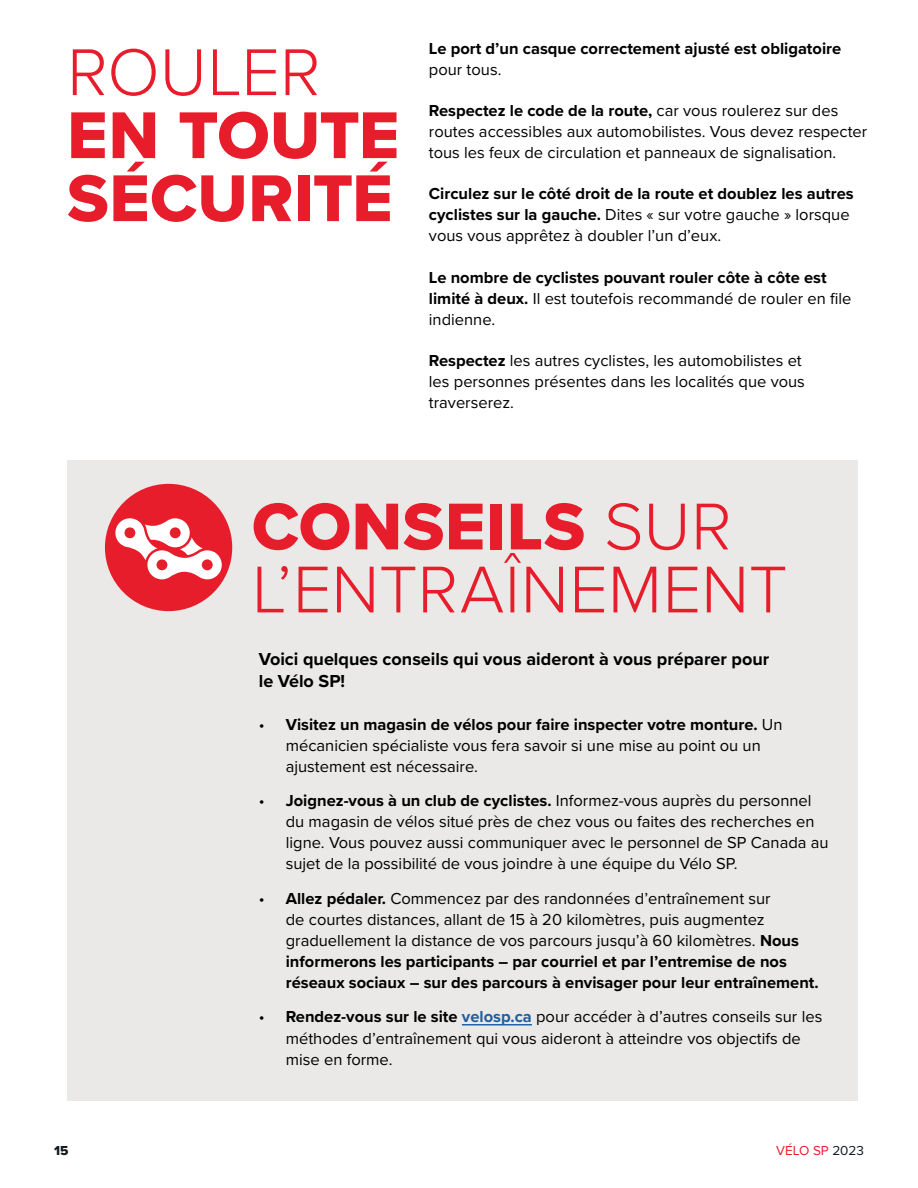
<style>
.page{position:relative;width:918px;height:1188px;background:#fff}
.page>*{position:absolute;margin:0;border:0;box-sizing:border-box;transform-origin:0 0}
.t1{font:68.55px/63px "Proxima Nova Extrabld";letter-spacing:.005em;color:#e81d2c}
.t2{font:300 68.55px "Proxima Nova";letter-spacing:-.005em;color:#e81d2c}
.t3{font:700 18px/22.5px "Proxima Nova";color:#000}
.t4{font:16.5px/21px "Proxima Nova";color:#000}
.t5{font:700 16.5px/21px "Proxima Nova";color:#000}
.t6{font:13.5px "Proxima Nova";color:#e81d2c}
.t7{font:13.5px "Proxima Nova Extrabld";color:#111921}
.s1{font-weight:700}
.s2{font-weight:400}
.s3{font-family:"Proxima Nova";font-weight:300}
.s4{font-weight:700;color:#215e9e}
.s5{color:#111921}
</style>
<div class="page">
<div style="left:67px;top:460px;width:791px;height:641px;background:#eae9e8"></div>
<hr style="left:462px;top:1024px;width:70px;height:1px;background:#215e9e">
<div style="left:105px;top:484px;width:127px;height:127px;background:#e81d2c;border-radius:50%"></div>
<svg style="left:115px;top:518px;width:107px;height:61px"></svg>
<h1 class="t2" style="left:67px;top:21px;width:255px">ROULER</h1>
<h1 class="t1" style="left:67px;top:103px;width:334px">EN TOUTE<br>SÉCURITÉ</h1>
<p class="t5" style="left:429px;top:38px;width:414px">Le port d’un casque correctement ajusté est obligatoire</p>
<p class="t4" style="left:429px;top:58px;width:74px">pour tous.</p>
<p class="t4" style="left:429px;top:100px;width:440px"><span class="s1">Respectez le code de la route,</span> car vous roulerez sur des routes accessibles aux automobilistes. Vous devez respecter tous les feux de circulation et panneaux de signalisation.</p>
<p class="t5" style="left:429px;top:183px;width:426px">Circulez sur le côté droit de la route et doublez les autres cyclistes sur la gauche. <span class="s2">Dites « sur votre gauche » lorsque vous vous apprêtez à doubler l’un d’eux.</span></p>
<p class="t5" style="left:429px;top:266px;width:424px">Le nombre de cyclistes pouvant rouler côte à côte est limité à deux. <span class="s2">Il est toutefois recommandé de rouler en file indienne.</span></p>
<p class="t4" style="left:429px;top:349px;width:378px"><span class="s1">Respectez</span> les autres cyclistes, les automobilistes et les personnes présentes dans les localités que vous traverserez.</p>
<h1 class="t1" style="left:252px;top:494px;width:481px">CONSEILS <span class="s3">SUR</span></h1>
<h1 class="t2" style="left:252px;top:538px;width:537px">L’ENTRAÎNEMENT</h1>
<p class="t3" style="left:259px;top:647px;width:512px">Voici quelques conseils qui vous aideront à vous préparer pour le Vélo SP!</p>
<p class="t4" style="left:286px;top:713px;width:498px;text-indent:-27px">• <span class="s1">Visitez un magasin de vélos pour faire inspecter votre monture.</span> Un mécanicien spécialiste vous fera savoir si une mise au point ou un ajustement est nécessaire.</p>
<p class="t4" style="left:286px;top:790px;width:544px;text-indent:-27px">• <span class="s1">Joignez-vous à un club de cyclistes.</span> Informez-vous auprès du personnel du magasin de vélos situé près de chez vous ou faites des recherches en ligne. Vous pouvez aussi communiquer avec le personnel de SP Canada au sujet de la possibilité de vous joindre à une équipe du Vélo SP.</p>
<p class="t4" style="left:286px;top:887px;width:534px;text-indent:-27px">• <span class="s1">Allez pédaler.</span> Commencez par des randonnées d’entraînement sur<br>de courtes distances, allant de 15 à 20 kilomètres, puis augmentez graduellement la distance de vos parcours jusqu’à 60 kilomètres. <span class="s1">Nous informerons les participants – par courriel et par l’entremise de nos réseaux sociaux – sur des parcours à envisager pour leur entraînement.</span></p>
<p class="t4" style="left:286px;top:1006px;width:538px;text-indent:-27px">• <span class="s1">Rendez-vous sur le site</span> <span class="s4">velosp.ca</span> pour accéder à d’autres conseils sur les méthodes d’entraînement qui vous aideront à atteindre vos objectifs de mise en forme.</p>
<p class="t7" style="left:54px;top:1140px;width:16px">15</p>
<p class="t6" style="left:776px;top:1140px;width:89px">VÉLO SP <span class="s5">2023</span></p>
</div>
